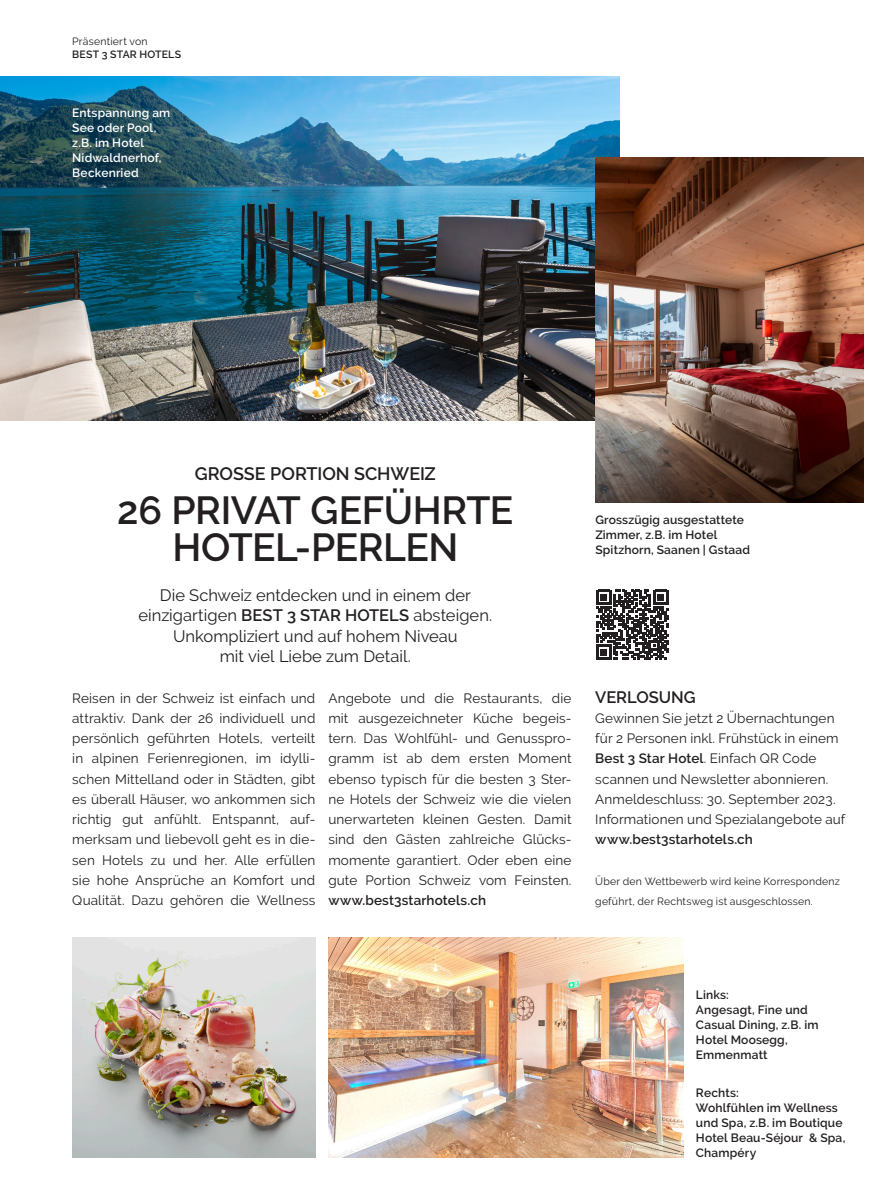
<style>
.page{position:relative;width:893px;height:1200px;background:#fff}
.page>*{position:absolute;margin:0;border:0;box-sizing:border-box;transform-origin:0 0}
.t1{font:600 39px/37.5px "Raleway";letter-spacing:-.015em;color:#231f20;text-align:center}
.t2{font:600 18px "Raleway";letter-spacing:-.005em;color:#231f20}
.t3{font:16.5px/20.2px "Raleway";color:#231f20;text-align:center}
.t4{font:600 16.5px "Raleway";letter-spacing:-.005em;color:#231f20}
.t5{font:13.5px/20.2px "Raleway";letter-spacing:.01em;color:#231f20;text-align:justify}
.t6{font:600 13.5px "Raleway";letter-spacing:.01em;color:#231f20}
.t7{font:600 12px/15px "Raleway";letter-spacing:.015em;color:#231f20}
.t8{font:600 12px/15px "Raleway";letter-spacing:.015em;color:#fff}
.t9{font:10.5px/20.2px "Raleway";letter-spacing:.02em;color:#231f20}
.t10{font:600 10.5px "Raleway";letter-spacing:.02em;color:#231f20}
.s1{font-weight:600}
</style>
<div class="page">
<img style="left:0;top:76px;width:619px;height:345px">
<img style="left:595px;top:157px;width:268px;height:345px">
<img style="left:72px;top:937px;width:243px;height:220px">
<img style="left:328px;top:937px;width:355px;height:220px">
<svg style="left:596px;top:589px;width:72px;height:70px"></svg>
<p class="t9" style="left:72px;top:31px;width:77px">Präsentiert von</p>
<p class="t10" style="left:72px;top:49px;width:110px">BEST 3 STAR HOTELS</p>
<p class="t8" style="left:72px;top:105px;width:100px">Entspannung am<br>See oder Pool, z.B. im Hotel<br>Nidwaldnerhof,<br>Beckenried</p>
<h2 class="t2" style="left:195px;top:463px;width:243px">GROSSE PORTION SCHWEIZ</h2>
<h1 class="t1" style="left:117px;top:491px;width:398px">26 PRIVAT GEFÜHRTE<br>HOTEL-PERLEN</h1>
<p class="t3" style="left:139px;top:585px;width:355px">Die Schweiz entdecken und in einem der einzigartigen <span class="s1">BEST 3 STAR HOTELS</span> absteigen.<br>Unkompliziert und auf hohem Niveau<br>mit viel Liebe zum Detail.</p>
<p class="t5" style="left:72px;top:687px;width:245px">Reisen in der Schweiz ist einfach und attraktiv. Dank der 26 individuell und persönlich geführten Hotels, verteilt in alpinen Ferienregionen, im idylli&shy;schen Mittelland oder in Städten, gibt es überall Häuser, wo ankommen sich richtig gut anfühlt. Entspannt, auf&shy;merksam und liebevoll geht es in die&shy;sen Hotels zu und her. Alle erfüllen sie hohe Ansprüche an Komfort und Qualität. Dazu gehören die Wellness</p>
<p class="t5" style="left:328px;top:687px;width:245px">Angebote und die Restaurants, die mit ausgezeichneter Küche begeis&shy;tern. Das Wohlfühl- und Genusspro&shy;gramm ist ab dem ersten Moment ebenso typisch für die besten 3 Ster&shy;ne Hotels der Schweiz wie die vielen unerwarteten kleinen Gesten. Damit sind den Gästen zahlreiche Glücks&shy;momente garantiert. Oder eben eine gute Portion Schweiz vom Feinsten.</p>
<p class="t6" style="left:328px;top:892px;width:159px">www.best3starhotels.ch</p>
<p class="t7" style="left:595px;top:512px;width:156px">Grosszügig ausgestattete<br>Zimmer, z.B. im Hotel<br>Spitzhorn, Saanen | Gstaad</p>
<p class="t4" style="left:595px;top:687px;width:102px">VERLOSUNG</p>
<p class="t5" style="left:595px;top:707px;width:252px;text-align:left">Gewinnen Sie jetzt 2 Übernachtungen für 2 Personen inkl. Frühstück in einem <span class="s1">Best 3 Star Hotel</span>. Einfach QR Code scannen und Newsletter abonnieren.<br>Anmeldeschluss: 30. September 2023.<br>Informationen und Spezialangebote auf</p>
<p class="t6" style="left:595px;top:831px;width:159px">www.best3starhotels.ch</p>
<p class="t9" style="left:595px;top:870px;width:246px">Über den Wettbewerb wird keine Korrespondenz geführt, der Rechtsweg ist ausgeschlossen.</p>
<p class="t7" style="left:696px;top:986px;width:124px">Links:<br>Angesagt, Fine und<br>Casual Dining, z.B. im<br>Hotel Moosegg,<br>Emmenmatt</p>
<p class="t7" style="left:696px;top:1085px;width:151px">Rechts:<br>Wohlfühlen im Wellness und Spa, z.B. im Boutique<br>Hotel Beau-Séjour &amp; Spa,<br>Champéry</p>
</div>
